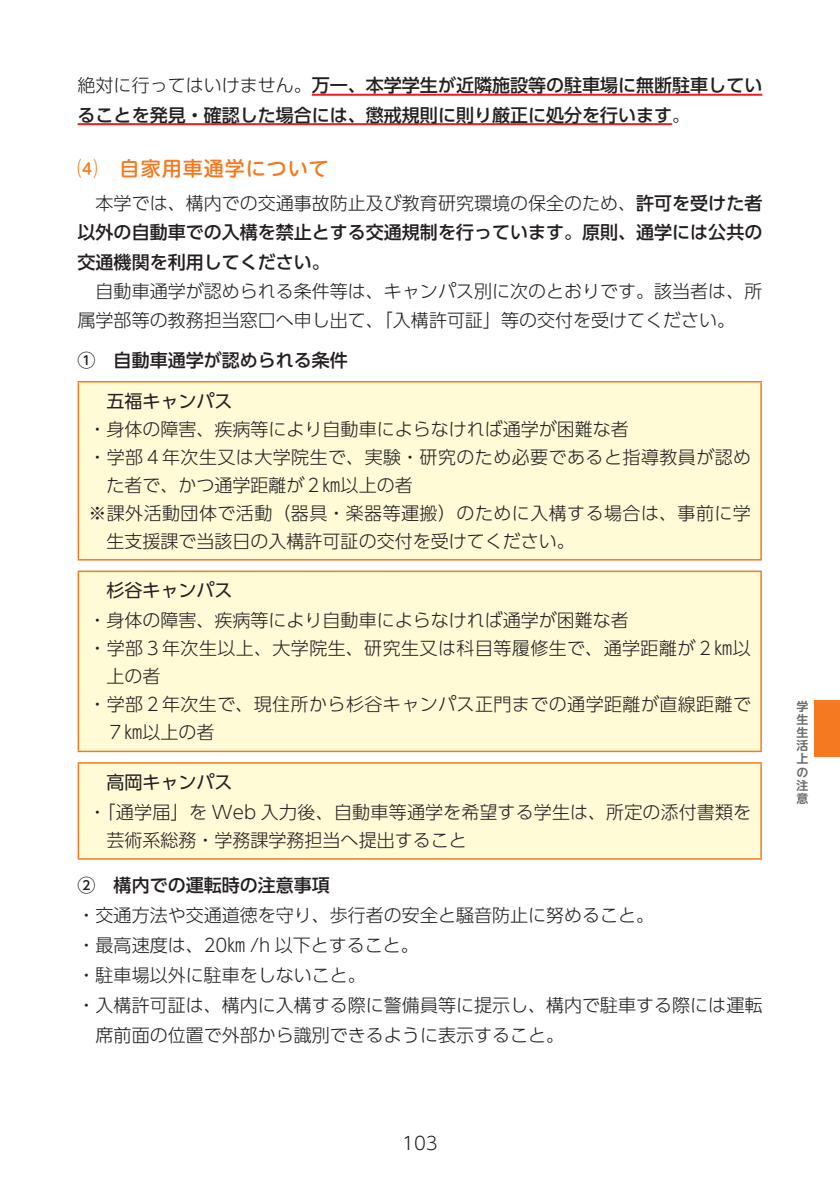
<style>
.page{position:relative;width:840px;height:1191px;background:#fff}
.page>*{position:absolute;margin:0;border:0;box-sizing:border-box;transform-origin:0 0}
.t1{font:500 20px "UD Shin M Go Pr 6";letter-spacing:.05em;color:#f47921}
.t2{font:300 18px/29.4px "UD Shin Go Pro";color:#231f20}
.t3{font:500 18px/29.4px "UD Shin Go Pro";color:#231f20}
.t4{font:300 18px "UD Shin Go Pro";letter-spacing:.025em;color:#231f20}
.t5{font:18px "UD Shin Go Pro";color:#231f20}
.t6{font:300 18px "UD Shin Go Pr 6";color:#231f20}
.t7{font:700 12px/13.2px "UD Shin M Go Pr 6 De";color:#6c6d70;text-align:justify}
.s1{font-weight:300}
</style>
<div class="page">
<div style="left:814px;top:700px;width:25px;height:56px;background:#f47921"></div>
<hr style="left:312px;top:94px;width:450px;height:2px;background:#ee1d23">
<hr style="left:78px;top:123px;width:594px;height:2px;background:#ee1d23">
<div style="left:78px;top:382px;width:682px;height:178px;background:#fffbd6"></div>
<hr style="left:78px;top:381px;width:683px;height:1px;background:#f47921">
<hr style="left:78px;top:382px;width:1px;height:177px;background:#f47921">
<hr style="left:760px;top:382px;width:1px;height:177px;background:#f47921">
<hr style="left:78px;top:559px;width:683px;height:1px;background:#f47921">
<div style="left:78px;top:571px;width:682px;height:180px;background:#fffbd6"></div>
<hr style="left:78px;top:570px;width:683px;height:2px;background:#f47921">
<hr style="left:78px;top:572px;width:1px;height:178px;background:#f47921">
<hr style="left:760px;top:572px;width:1px;height:178px;background:#f47921">
<hr style="left:78px;top:750px;width:683px;height:2px;background:#f47921">
<div style="left:78px;top:763px;width:682px;height:96px;background:#fffbd6"></div>
<hr style="left:78px;top:762px;width:683px;height:1px;background:#f47921">
<hr style="left:78px;top:763px;width:1px;height:95px;background:#f47921">
<hr style="left:760px;top:763px;width:1px;height:95px;background:#f47921">
<hr style="left:78px;top:858px;width:683px;height:1px;background:#f47921">
<p class="t3" style="left:78px;top:70px;width:686px"><span class="s1">絶対に行ってはいけません。</span>万一、本学学生が近隣施設等の駐車場に無断駐車していることを発見・確認した場合には、懲戒規則に則り厳正に処分を行います<span class="s1">。</span></p>
<p class="t1" style="left:78px;top:152px;width:253px">⑷　自家用車通学について</p>
<p class="t3" style="left:78px;top:188px;width:686px;text-align:justify"><span class="s1">　本学では、構内での交通事故防止及び教育研究環境の保全のため、</span>許可を受けた者以外の自動車での入構を禁止とする交通規制を行っています。原則、通学には公共の交通機関を利用してください。</p>
<p class="t2" style="left:78px;top:276px;width:686px">　自動車通学が認められる条件等は、キャンパス別に次のとおりです。該当者は、所属学部等の教務担当窓口へ申し出て、「入構許可証」等の交付を受けてください。</p>
<p class="t3" style="left:78px;top:345px;width:272px">①　自動車通学が認められる条件</p>
<p class="t5" style="left:106px;top:386px;width:128px">五福キャンパス</p>
<p class="t2" style="left:88px;top:413px;width:542px">・身体の障害、疾病等により自動車によらなければ通学が困難な者</p>
<p class="t4" style="left:88px;top:442px;width:664px">・学部４年次生又は大学院生で、実験・研究のため必要であると指導教員が認め</p>
<p class="t2" style="left:106px;top:469px;width:308px">た者で、かつ通学距離が２㎞以上の者</p>
<p class="t4" style="left:88px;top:498px;width:663px">※課外活動団体で活動（器具・楽器等運搬）のために入構する場合は、事前に学</p>
<p class="t2" style="left:106px;top:525px;width:470px">生支援課で当該日の入構許可証の交付を受けてください。</p>
<p class="t5" style="left:106px;top:576px;width:128px">杉谷キャンパス</p>
<p class="t2" style="left:88px;top:605px;width:542px">・身体の障害、疾病等により自動車によらなければ通学が困難な者</p>
<p class="t4" style="left:88px;top:634px;width:663px">・学部３年次生以上、大学院生、研究生又は科目等履修生で、通学距離が２㎞以</p>
<p class="t2" style="left:106px;top:661px;width:56px">上の者</p>
<p class="t4" style="left:88px;top:690px;width:664px">・学部２年次生で、現住所から杉谷キャンパス正門までの通学距離が直線距離で</p>
<p class="t2" style="left:106px;top:717px;width:110px">７㎞以上の者</p>
<p class="t5" style="left:106px;top:767px;width:128px">高岡キャンパス</p>
<p class="t2" style="left:106px;top:797px;width:646px;line-height:28px;text-indent:-18px">・「通学届」を Web 入力後、自動車等通学を希望する学生は、所定の添付書類を芸術系総務・学務課学務担当へ提出すること</p>
<p class="t3" style="left:78px;top:869px;width:254px">②　構内での運転時の注意事項</p>
<p class="t2" style="left:78px;top:899px;width:577px">・交通方法や交通道徳を守り、歩行者の安全と騒音防止に努めること。</p>
<p class="t2" style="left:78px;top:929px;width:342px">・最高速度は、20㎞ /h 以下とすること。</p>
<p class="t2" style="left:78px;top:959px;width:290px">・駐車場以外に駐車をしないこと。</p>
<p class="t2" style="left:78px;top:989px;width:685px">・入構許可証は、構内に入構する際に警備員等に提示し、構内で駐車する際には運転</p>
<p class="t2" style="left:96px;top:1019px;width:469px">席前面の位置で外部から識別できるように表示すること。</p>
<p class="t7" style="left:796px;top:698px;width:13px">学生生活上の注意</p>
<p class="t6" style="left:402px;top:1128px;width:37px">103</p>
</div>
